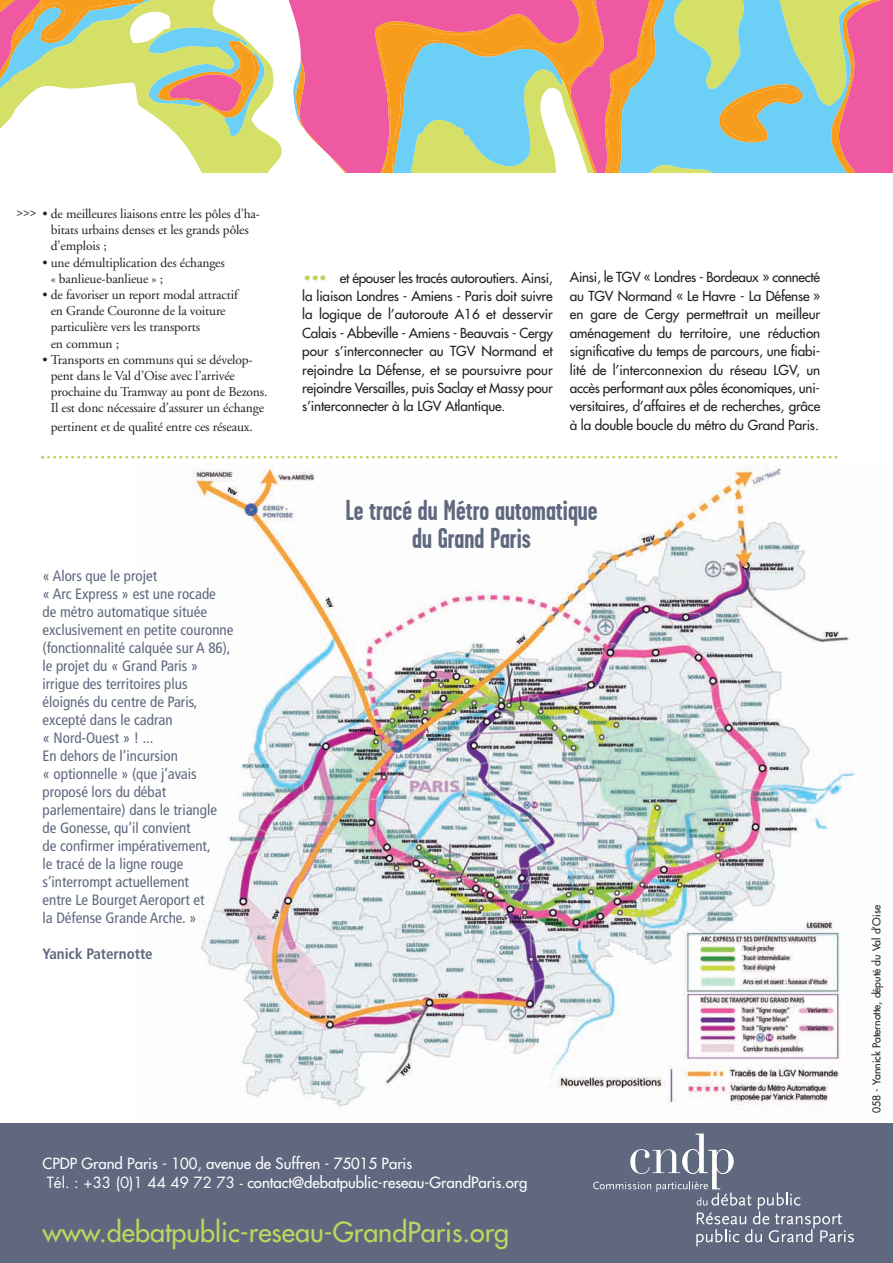
<style>
.page{position:relative;width:893px;height:1263px;background:#fff}
.page>*{position:absolute;margin:0;border:0;box-sizing:border-box;transform-origin:0 0}
.t1{font:700 28.8px/28.5px "Garage Gothic";color:#5f687f;text-align:center}
.t2{font:27px "Futura";color:#bbd75e}
.t3{font:condensed 15px/18px "Frutiger LT";color:#5f687f}
.t4{font:15px/19.5px "Futura";color:#fff}
.t5{font:700 condensed 15px "Frutiger LT";color:#5f687f}
.t6{font:13.5px/18.5px "Futura";letter-spacing:-.01em;color:#231f20;text-align:justify}
.t7{font:13.5px/16.2px "Adobe Garamond";letter-spacing:-.01em;color:#231f20}
.t8{font:13.5px "Futura";color:#bbd75e}
.t9{font:10.5px "Futura";color:#231f20}
.s1{font-style:inherit}
</style>
<div class="page">
<svg style="left:0;top:0;width:893px;height:173px"></svg>
<div style="left:0;top:1123px;width:893px;height:140px;background:#5f687f"></div>
<svg style="left:593px;top:1133px;width:261px;height:114px"></svg>
<img style="left:193px;top:465px;width:663px;height:642px">
<svg style="left:41px;top:456px;width:796px;height:3px"></svg>
<p class="t7" style="left:51px;top:207px;width:211px;text-indent:-8px">• de meilleures liaisons entre les pôles d’ha&shy;bitats urbains denses et les grands pôles d’emplois ;</p>
<p class="t7" style="left:51px;top:255px;width:176px;text-indent:-8px">• une démultiplication des échanges « banlieue-banlieue » ;</p>
<p class="t7" style="left:51px;top:288px;width:189px;text-indent:-8px">• de favoriser un report modal attractif en Grande Couronne de la voiture particulière vers les transports<br>en commun ;</p>
<p class="t7" style="left:51px;top:353px;width:218px;text-indent:-8px">• Transports en communs qui se dévelop&shy;pent dans le Val d’Oise avec l’arrivée prochaine du Tramway au pont de Bezons.<br>Il est donc nécessaire d’assurer un échange</p>
<p class="t7" style="left:51px;top:419px;width:204px">pertinent et de qualité entre ces réseaux.</p>
<p class="t7" style="left:17px;top:205px;width:21px">&gt;&gt;&gt;</p>
<p class="t3" style="left:43px;top:568px;width:192px">« Alors que le projet<br>« Arc Express » est une rocade de métro automatique située exclusivement en petite couronne (fonctionnalité calquée sur A 86), le projet du « Grand Paris » irrigue des territoires plus éloignés du centre de Paris, excepté dans le cadran<br>« Nord-Ouest » ! ...<br>En dehors de l’incursion<br>« optionnelle » (que j’avais proposé lors du débat parlementaire) dans le triangle de Gonesse, qu’il convient<br>de confirmer impérativement,<br>le tracé de la ligne rouge s’interrompt actuellement<br>entre Le Bourget Aeroport et<br>la Défense Grande Arche. »</p>
<p class="t5" style="left:43px;top:948px;width:112px">Yanick Paternotte</p>
<p class="t6" style="left:302px;top:269px;width:252px;text-indent:38px">et épouser les tracés autoroutiers. Ainsi, la liaison Londres - Amiens - Paris doit suivre la logique de l’autoroute A16 et desservir Calais - Abbeville - Amiens - Beauvais - Cergy pour s’interconnecter au TGV Normand et rejoindre La Défense, et se poursuivre pour rejoindre Versailles, puis Saclay et Massy pour s’interconnecter à la LGV Atlantique.</p>
<p class="t6" style="left:570px;top:269px;width:252px">Ainsi, le TGV « Londres - Bordeaux » connecté au TGV Normand « Le Havre - La Défense » en gare de Cergy permettrait un meilleur aménagement du territoire, une réduction significative du temps de parcours, une fiabi&shy;lité de l’interconnexion du réseau LGV, un accès performant aux pôles économiques, uni&shy;versitaires, d’affaires et de recherches, grâce à la double boucle du métro du Grand Paris.</p>
<p class="t8" style="left:304px;top:271px;width:25px">•••</p>
<h1 class="t1" style="left:345px;top:496px;width:254px">Le tracé du Métro automatique du Grand Paris</h1>
<p class="t4" style="left:43px;top:1154px;width:486px">CPDP Grand Paris - 100, avenue de Suffren - 75015 Paris<br><span class="s1">Tél. : +33 (0)1 44 49 72 73 -</span> contact@debatpublic-reseau-GrandParis.org</p>
<h2 class="t2" style="left:43px;top:1218px;width:468px">www.debatpublic-reseau-GrandParis.org</h2>
<p class="t9" style="left:871px;top:1113px;width:209px;rotate:-90deg">058 - Yannick Paternotte, député du Val d’Oise</p>
</div>
